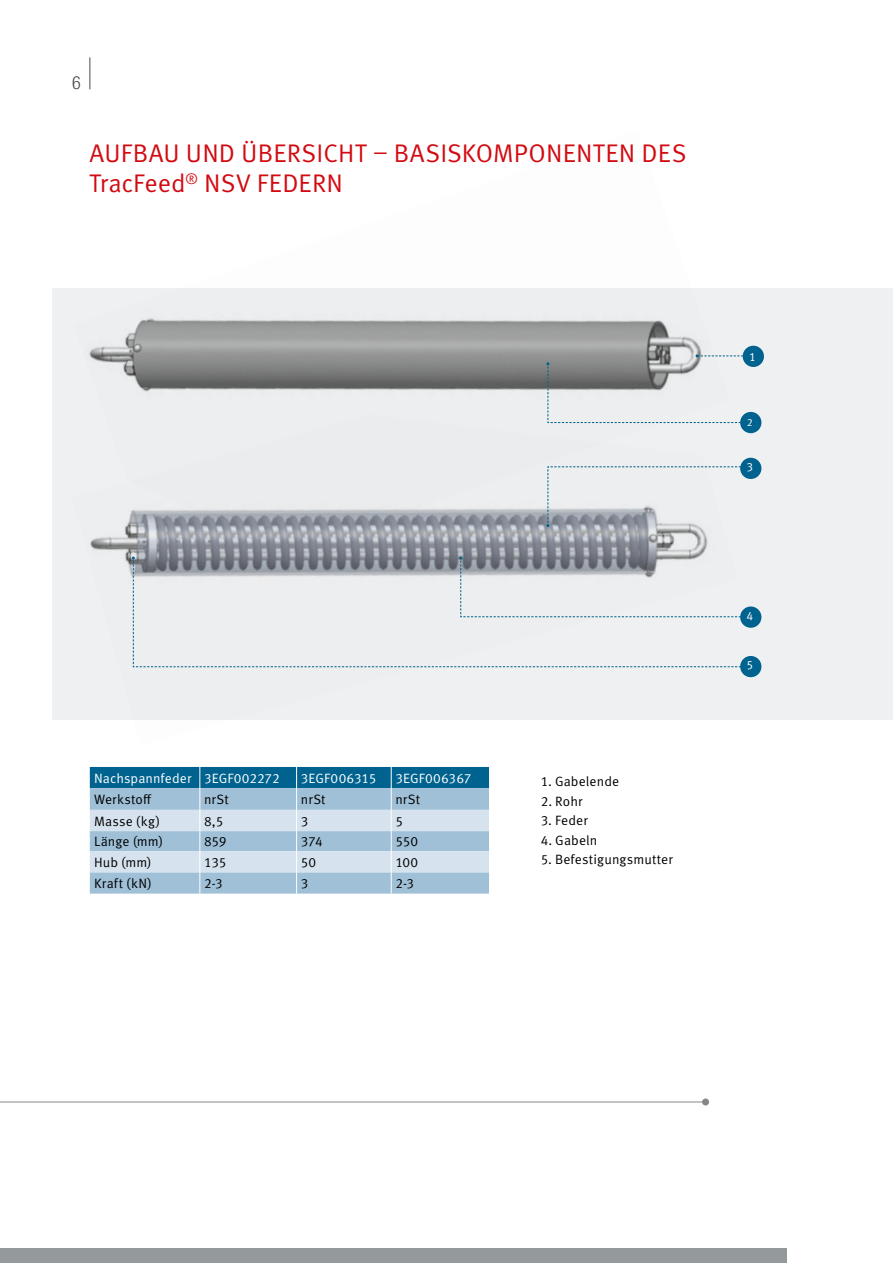
<style>
.page{position:relative;width:893px;height:1263px;background:#fff}
.page>*{position:absolute;margin:0;border:0;box-sizing:border-box;transform-origin:0 0}
.Kapitelüberschrift{font:25.5px "Meta Pro";letter-spacing:.005em;color:#d20a11}
.t1{font:300 condensed 18px "Helvetica Neue LT Std";color:#4a4a49}
.Fließtext{font:13.5px "Meta Pro";letter-spacing:.005em;color:#000}
.Fließtext-2{font:13.5px "Meta Pro";color:#fff}
.Fließtext-3{font:12px "Meta Pro";color:#fff}
.Fließtext-4{font:10.5px "Meta Pro";color:#fff}
</style>
<div class="page">
<div style="left:0;top:1248px;width:787px;height:15px;background:#94999c"></div>
<hr style="left:89px;top:57px;width:1px;height:32px;background:#4a4a49">
<div style="left:52px;top:288px;width:841px;height:432px;background:#eff0f1"></div>
<img style="left:89px;top:318px;width:613px;height:74px">
<img style="left:90px;top:423px;width:647px;height:245px">
<svg style="left:546px;top:354px;width:215px;height:69px"></svg>
<svg style="left:132px;top:556px;width:627px;height:111px"></svg>
<svg style="left:546px;top:466px;width:213px;height:61px"></svg>
<div style="left:743px;top:346px;width:21px;height:21px;background:#00628e;border-radius:50%"></div>
<div style="left:740px;top:412px;width:21px;height:21px;background:#00628e;border-radius:50%"></div>
<div style="left:740px;top:458px;width:21px;height:21px;background:#00628e;border-radius:50%"></div>
<div style="left:740px;top:656px;width:21px;height:21px;background:#00628e;border-radius:50%"></div>
<div style="left:740px;top:606px;width:21px;height:22px;background:#00628e;border-radius:50%"></div>
<hr style="left:0;top:1101px;width:705px;height:1px;background:#878787">
<div style="left:702px;top:1098px;width:7px;height:7px;background:#878787;border-radius:50%"></div>
<svg style="left:90px;top:767px;width:399px;height:126px;background:#97bcd3"></svg>
<h2 class="t1" style="left:72px;top:72px;width:10px">6</h2>
<p class="Kapitelüberschrift" style="left:89px;top:137px;width:598px">AUFBAU UND ÜBERSICHT – BASISKOMPONENTEN DES</p>
<p class="Kapitelüberschrift" style="left:89px;top:167px;width:255px">TracFeed<sup>®</sup> NSV FEDERN</p>
<p class="Fließtext-2" style="left:94px;top:769px;width:99px">Nachspannfeder</p>
<p class="Fließtext-2" style="left:204px;top:769px;width:77px">3EGF002272</p>
<p class="Fließtext-2" style="left:301px;top:769px;width:77px">3EGF006315</p>
<p class="Fließtext-2" style="left:395px;top:769px;width:77px">3EGF006367</p>
<p class="Fließtext" style="left:94px;top:791px;width:59px">Werkstoff</p>
<p class="Fließtext" style="left:204px;top:791px;width:26px">nrSt</p>
<p class="Fließtext" style="left:301px;top:791px;width:26px">nrSt</p>
<p class="Fließtext" style="left:395px;top:791px;width:26px">nrSt</p>
<p class="Fließtext" style="left:94px;top:812px;width:68px">Masse (kg)</p>
<p class="Fließtext" style="left:204px;top:812px;width:21px">8,5</p>
<p class="Fließtext" style="left:301px;top:812px;width:9px">3</p>
<p class="Fließtext" style="left:395px;top:812px;width:9px">5</p>
<p class="Fließtext" style="left:94px;top:833px;width:71px">Länge (mm)</p>
<p class="Fließtext" style="left:204px;top:833px;width:24px">859</p>
<p class="Fließtext" style="left:301px;top:833px;width:23px">374</p>
<p class="Fließtext" style="left:395px;top:833px;width:24px">550</p>
<p class="Fließtext" style="left:94px;top:853px;width:59px">Hub (mm)</p>
<p class="Fließtext" style="left:204px;top:853px;width:24px">135</p>
<p class="Fließtext" style="left:301px;top:853px;width:17px">50</p>
<p class="Fließtext" style="left:395px;top:853px;width:24px">100</p>
<p class="Fließtext" style="left:94px;top:875px;width:59px">Kraft (kN)</p>
<p class="Fließtext" style="left:204px;top:875px;width:20px">2-3</p>
<p class="Fließtext" style="left:301px;top:875px;width:9px">3</p>
<p class="Fließtext" style="left:395px;top:875px;width:20px">2-3</p>
<p class="Fließtext" style="left:541px;top:773px;width:80px">1. Gabelende</p>
<p class="Fließtext" style="left:541px;top:793px;width:43px">2. Rohr</p>
<p class="Fließtext" style="left:541px;top:812px;width:49px">3. Feder</p>
<p class="Fließtext" style="left:541px;top:832px;width:58px">4. Gabeln</p>
<p class="Fließtext" style="left:541px;top:851px;width:134px">5. Befestigungsmutter</p>
<p class="Fließtext-3" style="left:749px;top:349px;width:8px">1</p>
<p class="Fließtext-4" style="left:747px;top:415px;width:7px">2</p>
<p class="Fließtext-3" style="left:746px;top:459px;width:8px">3</p>
<p class="Fließtext-3" style="left:746px;top:608px;width:8px">4</p>
<p class="Fließtext-3" style="left:746px;top:658px;width:8px">5</p>
</div>
